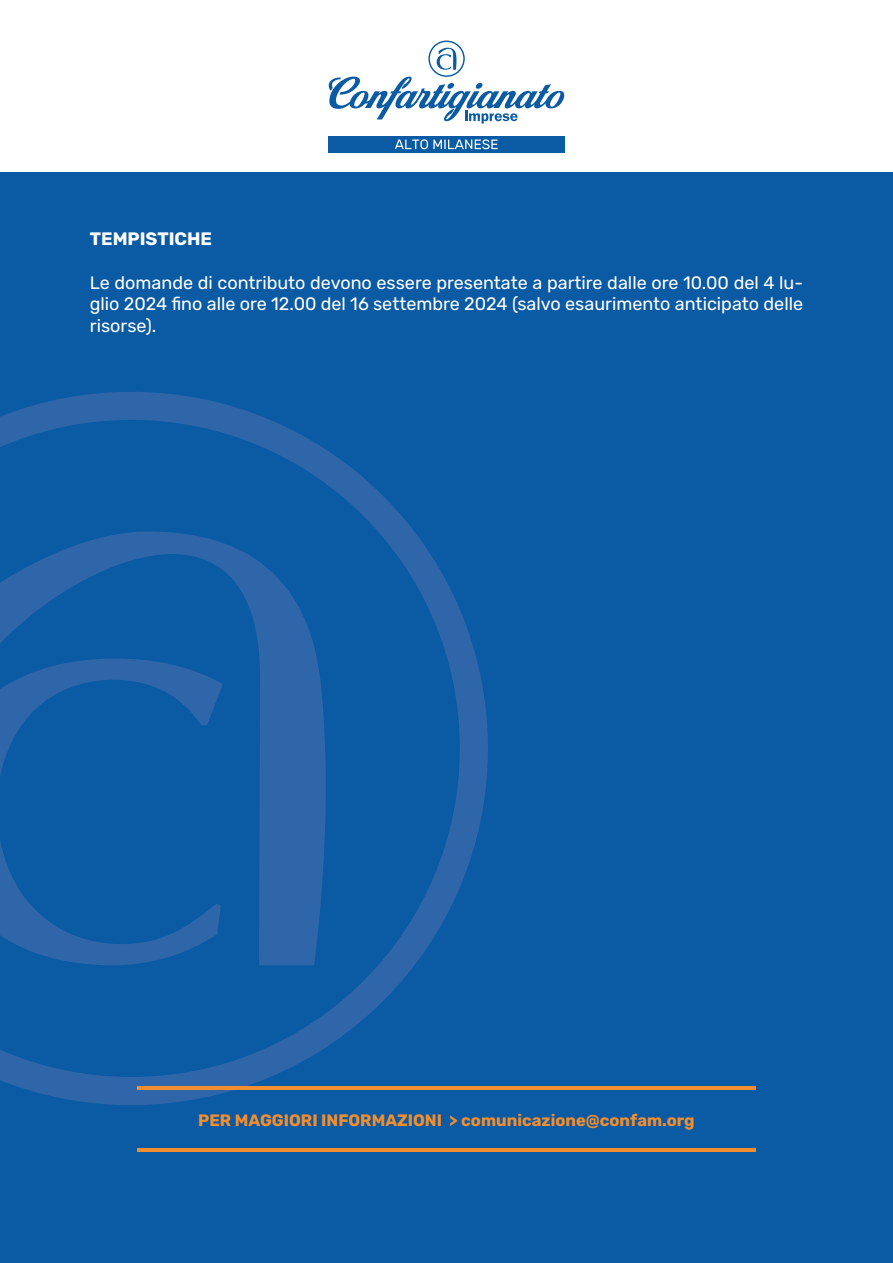
<style>
.page{position:relative;width:893px;height:1263px;background:#fff}
.page>*{position:absolute;margin:0;border:0;box-sizing:border-box;transform-origin:0 0}
.t1{font:18px/21.6px "Rubik";color:#fff;text-align:justify}
.t2{font:700 18px "Rubik";color:#fff}
.t3{font:700 16.5px "Rubik";color:#f38e2e}
</style>
<div class="page">
<div style="left:0;top:172px;width:893px;height:1091px;background:#0a5aa4"></div>
<svg style="left:0;top:392px;width:488px;height:713px"></svg>
<svg style="left:0;top:531px;width:335px;height:434px"></svg>
<svg style="left:328px;top:41px;width:237px;height:83px"></svg>
<div style="left:328px;top:136px;width:237px;height:17px;background:#0a5aa4"></div>
<svg style="left:395px;top:139px;width:103px;height:10px"></svg>
<hr style="left:137px;top:1086px;width:619px;height:3px;background:#f38e2e">
<hr style="left:137px;top:1148px;width:619px;height:3px;background:#f38e2e">
<p class="t2" style="left:90px;top:229px;width:124px">TEMPISTICHE</p>
<p class="t1" style="left:90px;top:272px;width:715px">Le domande di contributo devono essere presentate a partire dalle ore 10.00 del 4 lu&shy;glio 2024 fino alle ore 12.00 del 16 settembre 2024 (salvo esaurimento anticipato delle risorse).</p>
<p class="t3" style="left:198px;top:1110px;width:498px">PER MAGGIORI INFORMAZIONI &gt; comunicazione@confam.org</p>
</div>
